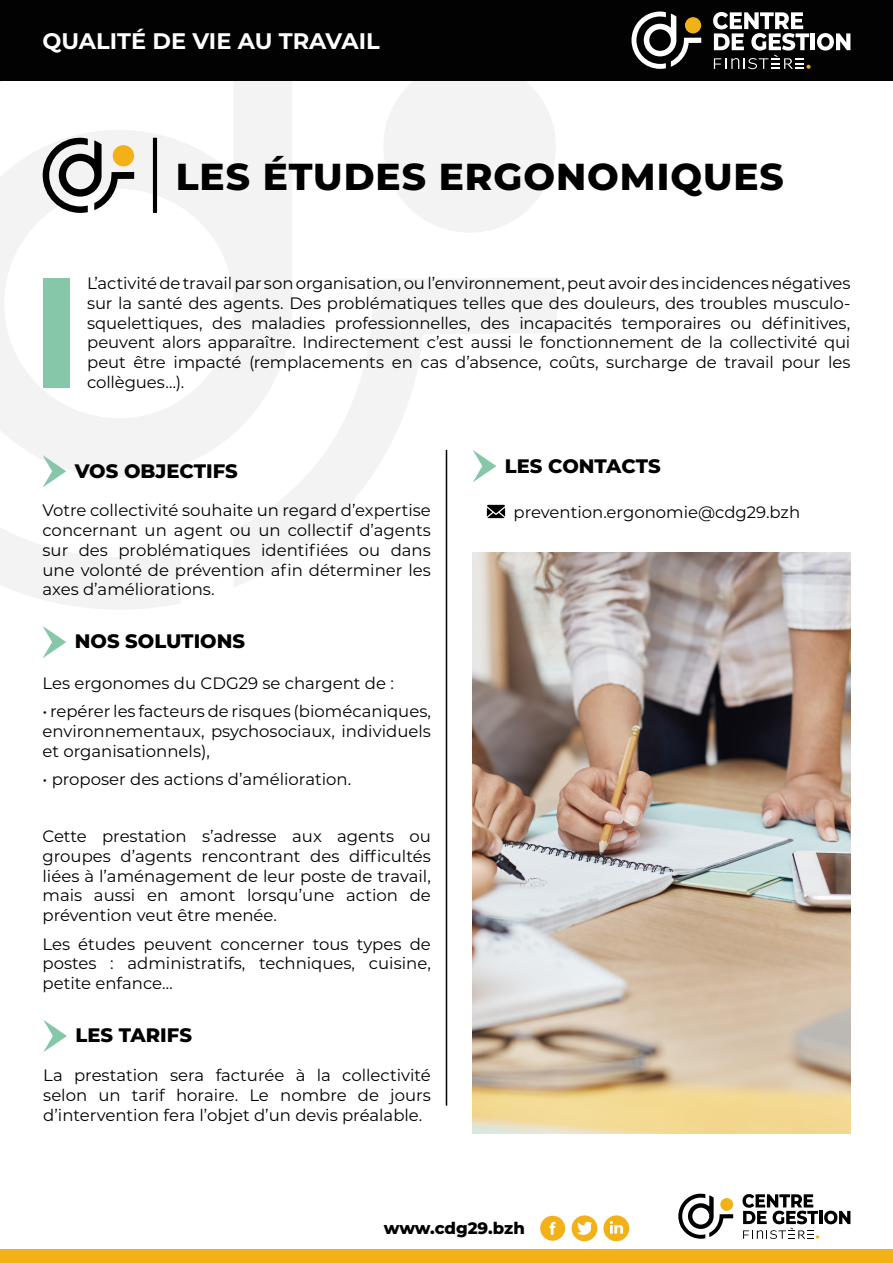
<style>
.page{position:relative;width:893px;height:1263px;background:#fff}
.page>*{position:absolute;margin:0;border:0;box-sizing:border-box;transform-origin:0 0}
.t1{font:800 37.5px "Montserrat";letter-spacing:.025em;color:#000}
.t2{font:700 22.5px "Montserrat";color:#fff}
.t3{font:800 19.5px "Montserrat";color:#000}
.t4{font:16.5px/19.8px "Montserrat";color:#000;text-align:justify}
.t5{font:800 16.5px "Montserrat";letter-spacing:-.005em;color:#000}
</style>
<div class="page">
<svg style="left:181px;top:81px;width:111px;height:384px;fill:#f3f3f3"></svg>
<svg style="left:233px;top:278px;width:324px;height:310px"></svg>
<svg style="left:0;top:81px;width:181px;height:528px"></svg>
<div style="left:383px;top:60px;width:173px;height:173px;background:#f3f3f3;border-radius:50%"></div>
<svg style="left:43px;top:626px;width:23px;height:32px"></svg>
<hr style="left:446px;top:450px;width:1px;height:656px;background:#000">
<svg style="left:43px;top:455px;width:23px;height:32px"></svg>
<div style="left:0;top:0;width:893px;height:81px;background:#020203"></div>
<svg style="left:631px;top:12px;width:70px;height:57px"></svg>
<div style="left:685px;top:17px;width:16px;height:16px;background:#f3b118;border-radius:50%"></div>
<svg style="left:713px;top:12px;width:97px;height:57px"></svg>
<hr style="left:811px;top:33px;width:4px;height:17px;background:#fff">
<svg style="left:817px;top:33px;width:33px;height:18px"></svg>
<svg style="left:43px;top:138px;width:91px;height:75px"></svg>
<div style="left:113px;top:145px;width:21px;height:21px;background:#f3b118;border-radius:50%"></div>
<hr style="left:153px;top:138px;width:4px;height:75px;background:#000">
<svg style="left:473px;top:450px;width:23px;height:32px"></svg>
<svg style="left:43px;top:1020px;width:24px;height:32px"></svg>
<div style="left:0;top:1249px;width:893px;height:14px;background:#f3b118"></div>
<svg style="left:678px;top:1194px;width:55px;height:45px"></svg>
<div style="left:720px;top:1198px;width:13px;height:13px;background:#f3b118;border-radius:50%"></div>
<svg style="left:742px;top:1194px;width:108px;height:45px"></svg>
<div style="left:540px;top:1216px;width:25px;height:25px;background:#f3b118;border-radius:50%"></div>
<svg style="left:549px;top:1222px;width:7px;height:13px"></svg>
<div style="left:572px;top:1215px;width:25px;height:26px;background:#f3b118;border-radius:50%"></div>
<svg style="left:577px;top:1222px;width:15px;height:13px"></svg>
<div style="left:603px;top:1215px;width:26px;height:26px;background:#f3b118;border-radius:50%"></div>
<svg style="left:610px;top:1221px;width:13px;height:12px"></svg>
<img style="left:473px;top:553px;width:377px;height:580px">
<svg style="left:487px;top:505px;width:18px;height:13px"></svg>
<h2 class="t2" style="left:43px;top:25px;width:339px">QUALITÉ DE VIE AU TRAVAIL</h2>
<h1 class="t1" style="left:176px;top:150px;width:609px">LES ÉTUDES ERGONOMIQUES</h1>
<p class="t4" style="left:87px;top:273px;width:765px">L’activité de travail par son organisation, ou l’environnement, peut avoir des incidences négatives sur la santé des agents. Des problématiques telles que des douleurs, des troubles musculo&shy;squelettiques, des maladies professionnelles, des incapacités temporaires ou définitives, peuvent alors apparaître. Indirectement c’est aussi le fonctionnement de la collectivité qui peut être impacté (remplacements en cas d’absence, coûts, surcharge de travail pour les collègues…).</p>
<p class="t3" style="left:75px;top:457px;width:165px">VOS OBJECTIFS</p>
<p class="t4" style="left:43px;top:500px;width:390px">Votre collectivité souhaite un regard d’expertise concernant un agent ou un collectif d’agents sur des problématiques identifiées ou dans une volonté de prévention afin déterminer les axes d’améliorations.</p>
<p class="t3" style="left:75px;top:627px;width:172px">NOS SOLUTIONS</p>
<p class="t4" style="left:43px;top:673px;width:353px">Les ergonomes du CDG29 se chargent de :</p>
<p class="t4" style="left:43px;top:701px;width:390px">• repérer les facteurs de risques (biomécaniques, environnementaux, psychosociaux, individuels et organisationnels),</p>
<p class="t4" style="left:43px;top:769px;width:310px">• proposer des actions d’amélioration.</p>
<p class="t4" style="left:43px;top:826px;width:390px">Cette prestation s’adresse aux agents ou groupes d’agents rencontrant des difficultés liées à l’aménagement de leur poste de travail, mais aussi en amont lorsqu’une action de prévention veut être menée.</p>
<p class="t4" style="left:43px;top:933px;width:390px">Les études peuvent concerner tous types de postes : administratifs, techniques, cuisine, petite enfance…</p>
<p class="t3" style="left:76px;top:1021px;width:118px">LES TARIFS</p>
<p class="t4" style="left:43px;top:1064px;width:389px">La prestation sera facturée à la collectivité selon un tarif horaire. Le nombre de jours d’intervention fera l’objet d’un devis préalable.</p>
<p class="t3" style="left:505px;top:452px;width:157px">LES CONTACTS</p>
<p class="t4" style="left:513px;top:502px;width:288px">prevention.ergonomie@cdg29.bzh</p>
<p class="t5" style="left:384px;top:1216px;width:142px">www.cdg29.bzh</p>
</div>
